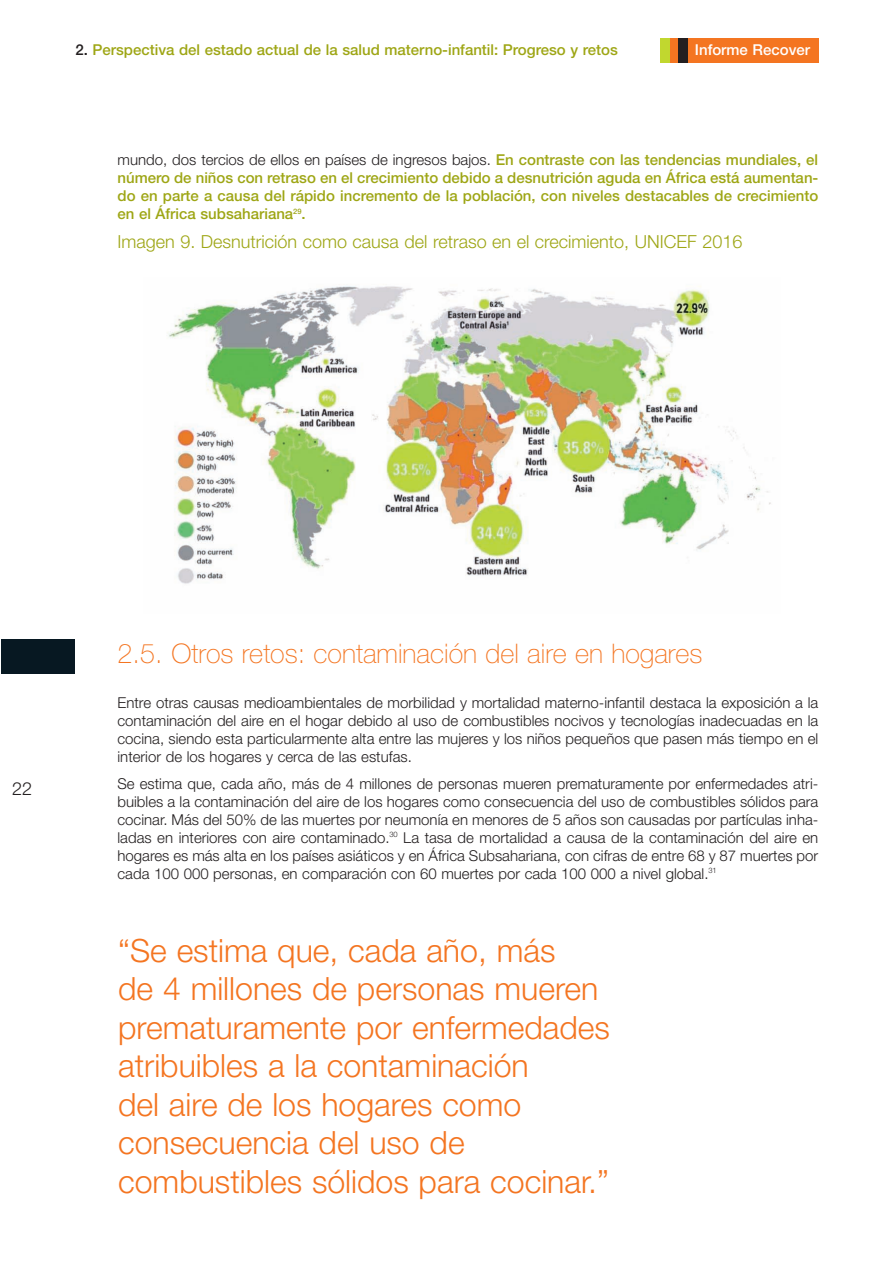
<style>
.page{position:relative;width:893px;height:1263px;background:#fff}
.page>*{position:absolute;margin:0;border:0;box-sizing:border-box;transform-origin:0 0}
.t1{font:300 32.1px/38.5px "Helvetica Neue";color:#f47521}
.t2{font:100 27px "Helvetica Neue";color:#f47521}
.t3{font:300 18px "Helvetica Neue";color:#9ea615}
.t4{font:300 18px "Helvetica Neue";color:#231f20}
.t5{font:300 15px/18px "Helvetica Neue";color:#231f20;text-align:justify}
.t6{font:500 15px/18px "Helvetica Neue";color:#9ea615;text-align:justify}
.t7{font:500 15px "Helvetica Neue";color:#fff}
.s1{color:#231f20}
.s2{font-weight:300;color:#231f20}
</style>
<div class="page">
<div style="left:660px;top:38px;width:158px;height:25px;background:#f47521"></div>
<div style="left:660px;top:38px;width:10px;height:25px;background:#c1d72f"></div>
<div style="left:678px;top:38px;width:10px;height:25px;background:#231f20"></div>
<img style="left:167px;top:286px;width:604px;height:298px">
<div style="left:1px;top:639px;width:74px;height:35px;background:#071822"></div>
<p class="t6" style="left:75px;top:42px;width:544px"><span class="s1">2.</span> Perspectiva del estado actual de la salud materno-infantil: Progreso y retos</p>
<p class="t7" style="left:695px;top:44px;width:117px">Informe Recover</p>
<p class="t6" style="left:118px;top:152px;width:702px"><span class="s2">mundo, dos tercios de ellos en países de ingresos bajos.</span> En contraste con las tendencias mundiales, el número de niños con retraso en el crecimiento debido a desnutrición aguda en África está aumentan&shy;do en parte a causa del rápido incremento de la población, con niveles destacables de crecimiento en el África subsahariana<sup>29</sup>.</p>
<p class="t3" style="left:118px;top:235px;width:626px">Imagen 9. Desnutrición como causa del retraso en el crecimiento, UNICEF 2016</p>
<p class="t4" style="left:12px;top:782px;width:22px">22</p>
<h2 class="t2" style="left:118px;top:644px;width:586px">2.5. Otros retos: contaminación del aire en hogares</h2>
<p class="t5" style="left:118px;top:695px;width:702px">Entre otras causas medioambientales de morbilidad y mortalidad materno-infantil destaca la exposición a la contaminación del aire en el hogar debido al uso de combustibles nocivos y tecnologías inadecuadas en la cocina, siendo esta particularmente alta entre las mujeres y los niños pequeños que pasen más tiempo en el interior de los hogares y cerca de las estufas.</p>
<p class="t5" style="left:118px;top:776px;width:702px">Se estima que, cada año, más de 4 millones de personas mueren prematuramente por enfermedades atri&shy;buibles a la contaminación del aire de los hogares como consecuencia del uso de combustibles sólidos para cocinar. Más del 50% de las muertes por neumonía en menores de 5 años son causadas por partículas inha&shy;ladas en interiores con aire contaminado.<sup>30</sup> La tasa de mortalidad a causa de la contaminación del aire en hogares es más alta en los países asiáticos y en África Subsahariana, con cifras de entre 68 y 87 muertes por cada 100 000 personas, en comparación con 60 muertes por cada 100 000 a nivel global.<sup>31</sup></p>
<h1 class="t1" style="left:118px;top:934px;width:493px">“Se estima que, cada año, más<br>de 4 millones de personas mueren prematuramente por enfermedades atribuibles a la contaminación<br>del aire de los hogares como consecuencia del uso de combustibles sólidos para cocinar.”</h1>
</div>
